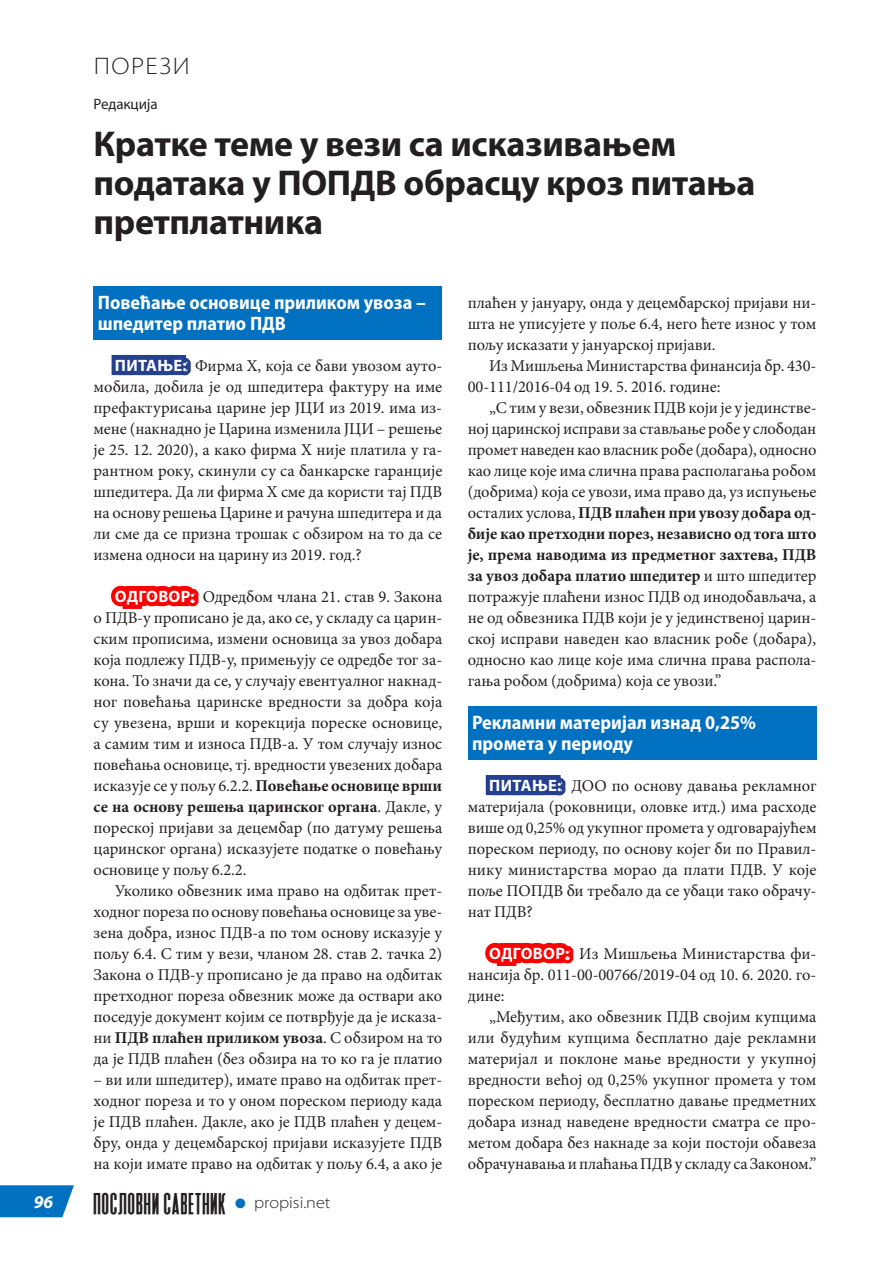
<style>
.page{position:relative;width:893px;height:1263px;background:#fff}
.page>*{position:absolute;margin:0;border:0;box-sizing:border-box;transform-origin:0 0}
.t1{font:700 36px/39px "Myriad Pro";letter-spacing:-.01em;color:#231f20}
.t2{font:28.5px "Heathergreen";letter-spacing:.04em;color:#231f20}
.t3{font:300 semi-expanded 24px "Myriad Pro";letter-spacing:.06em;color:#231f20}
.t4{font:700 semi-condensed 19.5px/21px "Myriad Pro";color:#fff}
.t5{font:italic 700 18px "Myriad Pro";color:#fff}
.t6{font:16.5px/21px "Minion Pro";letter-spacing:-.005em;color:#231f20;text-align:justify}
.t7{font:15px "Myriad Pro";letter-spacing:-.005em;color:#231f20}
.s1{font-family:"Myriad Pro";font-weight:700;color:#fff}
.s2{font-weight:700}
</style>
<div class="page">
<svg style="left:0;top:1185px;width:74px;height:32px;background:#167cc5"></svg>
<div style="left:94px;top:287px;width:348px;height:53px;background:#0070c0"></div>
<svg style="left:111px;top:354px;width:80px;height:22px;background:#3e569b"></svg>
<div style="left:179px;top:358px;width:12px;height:12px;border:9px solid #25408f;border-radius:50%"></div>
<div style="left:179px;top:363px;width:12px;height:12px;border:9px solid #25408f;border-radius:50%"></div>
<svg style="left:111px;top:585px;width:88px;height:24px"></svg>
<div style="left:187px;top:589px;width:12px;height:12px;border:9px solid #f00;border-radius:50%"></div>
<div style="left:187px;top:594px;width:12px;height:12px;border:9px solid #f00;border-radius:50%"></div>
<div style="left:468px;top:707px;width:348px;height:53px;background:#0070c0"></div>
<svg style="left:485px;top:775px;width:80px;height:21px;background:#334c96"></svg>
<div style="left:554px;top:778px;width:11px;height:12px;border:9px solid #25408f;border-radius:50%"></div>
<div style="left:554px;top:783px;width:11px;height:12px;border:9px solid #25408f;border-radius:50%"></div>
<svg style="left:485px;top:942px;width:89px;height:24px"></svg>
<div style="left:561px;top:946px;width:12px;height:12px;border:9px solid #f00;border-radius:50%"></div>
<div style="left:561px;top:951px;width:12px;height:12px;border:9px solid #f00;border-radius:50%"></div>
<h3 class="t3" style="left:94px;top:52px;width:97px">ПОРЕЗИ</h3>
<p class="t7" style="left:94px;top:95px;width:66px">Редакција</p>
<h1 class="t1" style="left:94px;top:123px;width:663px">Кратке теме у вези са исказивањем података у ПОПДВ обрасцу кроз питања претплатника</h1>
<p class="t4" style="left:98px;top:292px;width:330px">Повећање основице приликом увоза – шпедитер платио ПДВ</p>
<p class="t6" style="left:94px;top:355px;width:350px;text-indent:21px"><span class="s1">ПИТАЊЕ:</span> Фирма X, која се бави увозом ауто&shy;мобила, добила је од шпедитера фактуру на име префактурисања царине јер ЈЦИ из 2019. има из&shy;мене (накнадно је Царина изменила ЈЦИ – решење је 25. 12. 2020), а како фирма X није платила у га&shy;рантном року, скинули су са банкарске гаранције шпедитера. Да ли фирма X сме да користи тај ПДВ на основу решења Царине и рачуна шпедитера и да ли сме да се призна трошак с обзиром на то да се измена односи на царину из 2019. год.?</p>
<p class="t6" style="left:94px;top:586px;width:350px;text-indent:21px"><span class="s1">ОДГОВОР:</span> Одредбом члана 21. став 9. Закона о ПДВ-у прописано је да, ако се, у складу са царин&shy;ским прописима, измени основица за увоз добара која подлежу ПДВ-у, примењују се одредбе тог за&shy;кона. То значи да се, у случају евентуалног накнад&shy;ног повећања царинске вредности за добра која су увезена, врши и корекција пореске основице, а самим тим и износа ПДВ-а. У том случају износ повећања основице, тј. вредности увезених добара исказује се у пољу 6.2.2. <span class="s2">Повећање основице врши се на основу решења царинског органа</span>. Дакле, у пореској пријави за децембар (по датуму решења царинског органа) исказујете податке о повећању основице у пољу 6.2.2.</p>
<p class="t6" style="left:94px;top:880px;width:350px;text-indent:21px">Уколико обвезник има право на одбитак прет&shy;ходног пореза по основу повећања основице за уве&shy;зена добра, износ ПДВ-а по том основу исказује у пољу 6.4. С тим у вези, чланом 28. став 2. тачка 2)<br>Закона о ПДВ-у прописано је да право на одбитак претходног пореза обвезник може да оствари ако поседује документ којим се потврђује да је исказа&shy;ни <span class="s2">ПДВ плаћен приликом увоза</span>. С обзиром на то да је ПДВ плаћен (без обзира на то ко га је платио</p>
<p class="t6" style="left:94px;top:1069px;width:350px">– ви или шпедитер), имате право на одбитак прет&shy;ходног пореза и то у оном пореском периоду када је ПДВ плаћен. Дакле, ако је ПДВ плаћен у децем&shy;бру, онда у децембарској пријави исказујете ПДВ на који имате право на одбитак у пољу 6.4, а ако је</p>
<p class="t5" style="left:34px;top:1190px;width:21px">96</p>
<h2 class="t2" style="left:94px;top:1180px;width:238px">ПОСЛОВНИ САВЕТНИК <sup>●</sup> <sup>propisi.net</sup></h2>
<p class="t6" style="left:468px;top:292px;width:350px">плаћен у јануару, онда у децембарској пријави ни&shy;шта не уписујете у поље 6.4, него ћете износ у том пољу исказати у јануарској пријави.</p>
<p class="t6" style="left:468px;top:355px;width:350px;text-indent:21px">Из Мишљења Министарства финансија бр. 430-<br>00-111/2016-04 од 19. 5. 2016. године:</p>
<p class="t6" style="left:468px;top:397px;width:350px;text-indent:21px">„С тим у вези, обвезник ПДВ који је у јединстве&shy;ној царинској исправи за стављање робе у слободан промет наведен као власник робе (добара), односно као лице које има слична права располагања робом (добрима) која се увози, има право да, уз испуњење осталих услова, <span class="s2">ПДВ плаћен при увозу добара од&shy;бије као претходни порез, независно од тога што је, према наводима из предметног захтева, ПДВ за увоз добара платио шпедитер</span> и што шпедитер потражује плаћени износ ПДВ од инодобављача, а не од обвезника ПДВ који је у јединственој царин&shy;ској исправи наведен као власник робе (добара), односно као лице које има слична права распола&shy;гања робом (добрима) која се увози.”</p>
<p class="t4" style="left:472px;top:712px;width:285px">Рекламни материјал изнад 0,25% промета у периоду</p>
<p class="t6" style="left:468px;top:775px;width:350px;text-indent:21px"><span class="s1">ПИТАЊЕ:</span> ДОО по основу давања рекламног материјала (роковници, оловке итд.) има расходе више од 0,25% од укупног промета у одговарајућем пореском периоду, по основу којег би по Правил&shy;нику министарства морао да плати ПДВ. У које поље ПОПДВ би требало да се убаци тако обрачу&shy;нат ПДВ?</p>
<p class="t6" style="left:468px;top:943px;width:350px;text-indent:21px"><span class="s1">ОДГОВОР:</span> Из Мишљења Министарства фи&shy;нансија бр. 011-00-00766/2019-04 од 10. 6. 2020. го&shy;дине:</p>
<p class="t6" style="left:468px;top:1006px;width:350px;text-indent:21px">„Међутим, ако обвезник ПДВ својим купцима или будућим купцима бесплатно даје рекламни материјал и поклоне мање вредности у укупној вредности већој од 0,25% укупног промета у том пореском периоду, бесплатно давање предметних добара изнад наведене вредности сматра се про&shy;метом добара без накнаде за који постоји обавеза обрачунавања и плаћања ПДВ у складу са Законом.”</p>
</div>
